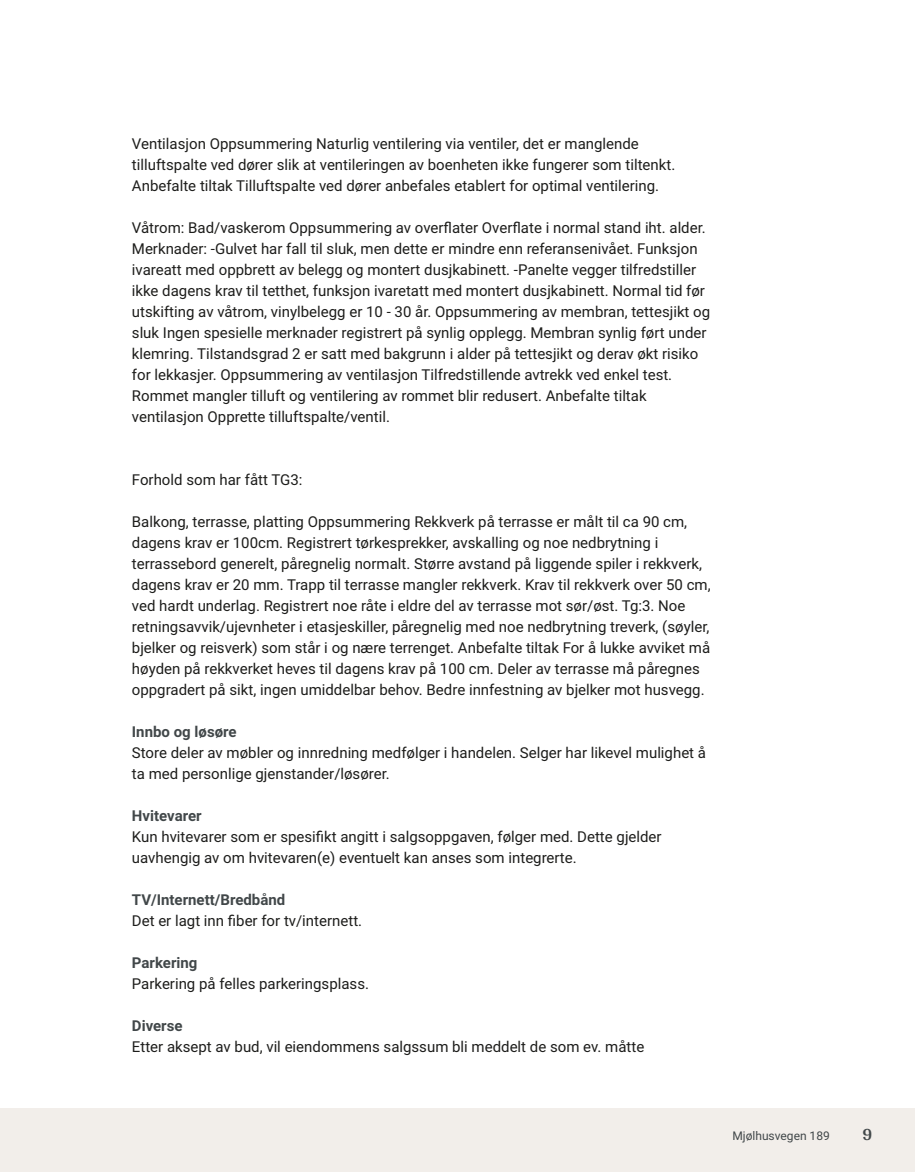
<style>
.page{position:relative;width:915px;height:1172px;background:#fff}
.page>*{position:absolute;margin:0;border:0;box-sizing:border-box;transform-origin:0 0}
.t1{font:700 18px "Arya";color:#414749}
.t2{font:15px/21px "Roboto Vitec";color:#1d1d1b}
.t3{font:700 15px "Roboto Vitec";color:#414749}
.t4{font:12px "Roboto Vitec";color:#414749}
</style>
<div class="page">
<div style="left:0;top:1108px;width:914px;height:64px;background:#f2eeea"></div>
<p class="t2" style="left:132px;top:132px;width:544px">Ventilasjon Oppsummering Naturlig ventilering via ventiler, det er manglende tilluftspalte ved dører slik at ventileringen av boenheten ikke fungerer som tiltenkt.<br>Anbefalte tiltak Tilluftspalte ved dører anbefales etablert for optimal ventilering.</p>
<p class="t2" style="left:132px;top:216px;width:579px">Våtrom: Bad/ vaskerom Oppsummering av overflater Overflate i normal stand iht. alder.<br>Merknader: ‑Gulvet har fall til sluk, men dette er mindre enn referansenivået. Funksjon ivareatt med oppbrett av belegg og montert dusjkabinett. ‑Panelte vegger tilfredstiller ikke dagens krav til tetthet, funksjon ivaretatt med montert dusjkabinett. Normal tid før utskifting av våtrom, vinylbelegg er 10 ‑ 30 år. Oppsummering av membran, tettesjikt og sluk Ingen spesielle merknader registrert på synlig opplegg. Membran synlig ført under klemring. Tilstandsgrad 2 er satt med bakgrunn i alder på tettesjikt og derav økt risiko for lekkasjer. Oppsummering av ventilasjon Tilfredstillende avtrekk ved enkel test.<br>Rommet mangler tilluft og ventilering av rommet blir redusert. Anbefalte tiltak ventilasjon Opprette tilluftspalte/ ventil.</p>
<p class="t2" style="left:132px;top:468px;width:172px">Forhold som har fått TG3:</p>
<p class="t2" style="left:132px;top:510px;width:580px">Balkong, terrasse, platting Oppsummering Rekkverk på terrasse er målt til ca 90 cm, dagens krav er 100cm. Registrert tørkesprekker, avskalling og noe nedbrytning i terrassebord generelt, påregnelig normalt. Større avstand på liggende spiler i rekkverk, dagens krav er 20 mm. Trapp til terrasse mangler rekkverk. Krav til rekkverk over 50 cm, ved hardt underlag. Registrert noe råte i eldre del av terrasse mot sør/ øst. Tg:3. Noe retningsavvik/ ujevnheter i etasjeskiller, påregnelig med noe nedbrytning treverk, (søyler, bjelker og reisverk) som står i og nære terrenget. Anbefalte tiltak For å lukke avviket må høyden på rekkverket heves til dagens krav på 100 cm. Deler av terrasse må påregnes oppgradert på sikt, ingen umiddelbar behov. Bedre innfestning av bjelker mot husvegg.</p>
<p class="t3" style="left:132px;top:721px;width:106px">Innbo og løsøre</p>
<p class="t2" style="left:132px;top:741px;width:575px">Store deler av møbler og innredning medfølger i handelen. Selger har likevel mulighet å ta med personlige gjenstander/ løsører.</p>
<p class="t3" style="left:132px;top:805px;width:71px">Hvitevarer</p>
<p class="t2" style="left:132px;top:825px;width:531px">Kun hvitevarer som er spesifikt angitt i salgsoppgaven, følger med. Dette gjelder uavhengig av om hvitevaren(e) eventuelt kan anses som integrerte.</p>
<p class="t3" style="left:132px;top:889px;width:155px">TV/ Internett/ Bredbånd</p>
<p class="t2" style="left:132px;top:909px;width:232px">Det er lagt inn fiber for tv/ internett.</p>
<p class="t3" style="left:132px;top:952px;width:67px">Parkering</p>
<p class="t2" style="left:132px;top:972px;width:238px">Parkering på felles parkeringsplass.</p>
<p class="t3" style="left:132px;top:1015px;width:52px">Diverse</p>
<p class="t2" style="left:132px;top:1035px;width:513px">Etter aksept av bud, vil eiendommens salgssum bli meddelt de som ev. måtte</p>
<p class="t4" style="left:732px;top:1127px;width:99px">Mjølhusvegen 189</p>
<p class="t1" style="left:862px;top:1123px;width:11px">9</p>
</div>
